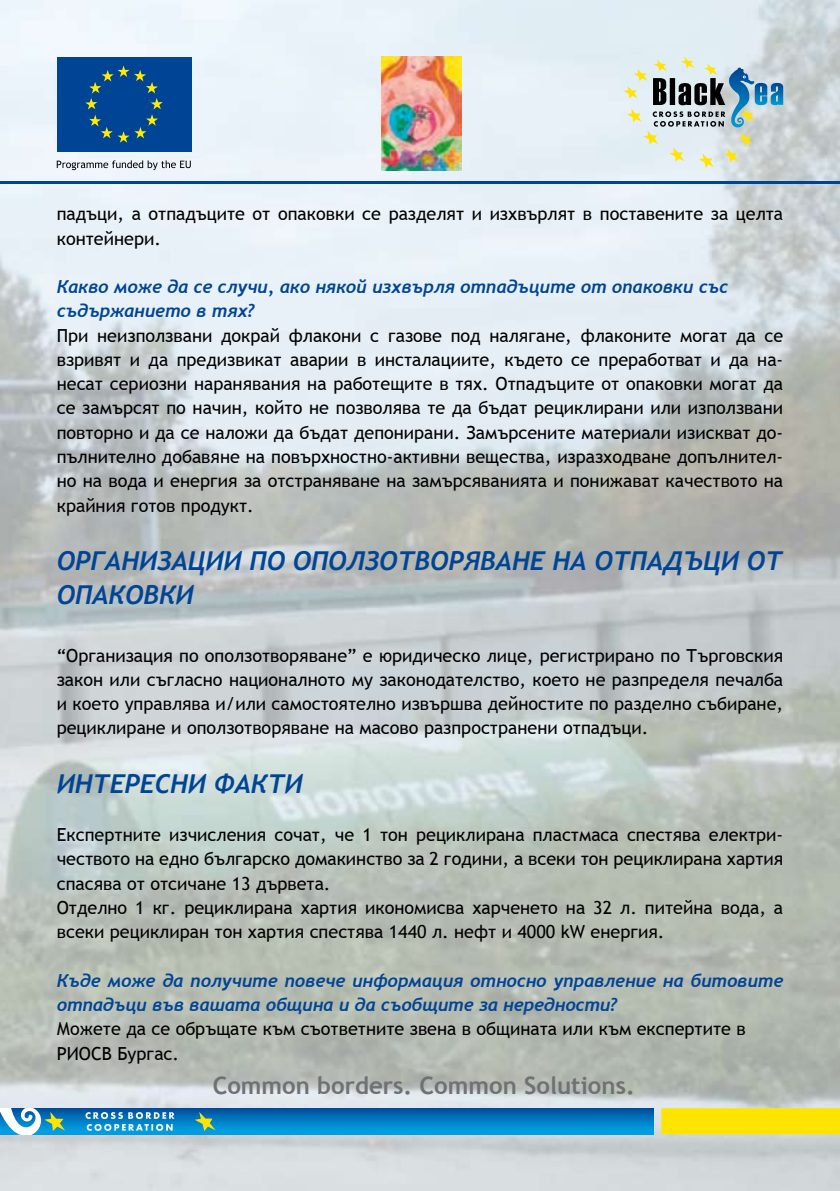
<style>
.page{position:relative;width:840px;height:1191px;background:#fff}
.page>*{position:absolute;margin:0;border:0;box-sizing:border-box;transform-origin:0 0}
.t1{font:italic 700 26px/33.8px "Trebuchet";color:#004595}
.t2{font:700 24px "Trebuchet MS";color:#707173}
.t3{font:18px/24.2px "Trebuchet MS";color:#000}
.t4{font:italic 700 18px/24.2px "Trebuchet";color:#004494}
</style>
<div class="page">
<img style="left:0;top:0;width:839px;height:1191px">
<div style="left:57px;top:57px;width:134px;height:94px;background:#004595"></div>
<svg style="left:85px;top:65px;width:78px;height:78px"></svg>
<svg style="left:57px;top:160px;width:134px;height:10px"></svg>
<img style="left:381px;top:57px;width:80px;height:113px">
<hr style="left:0;top:181px;width:839px;height:3px;background:#004494">
<div style="left:0;top:1108px;width:652px;height:26px;background:linear-gradient(to bottom,#004f9c,#03a6e7)"></div>
<div style="left:661px;top:1108px;width:178px;height:26px;background:#ffe400"></div>
<svg style="left:195px;top:1111px;width:20px;height:20px"></svg>
<svg style="left:85px;top:1112px;width:89px;height:18px;background:#4ea4d5"></svg>
<svg style="left:0;top:1108px;width:65px;height:26px"></svg>
<svg style="left:623px;top:57px;width:159px;height:111px;background:#bcc9c8"></svg>
<p class="t3" style="left:57px;top:202px;width:727px">падъци, а отпадъците от опаковки се разделят и изхвърлят в поставените за целта контейнери.</p>
<p class="t4" style="left:57px;top:275px;width:672px">Какво може да се случи, ако някой изхвърля отпадъците от опаковки със съдържанието в тях?</p>
<p class="t3" style="left:57px;top:323px;width:727px;text-align:justify">При неизползвани докрай флакони с газове под налягане, флаконите могат да се взривят и да предизвикат аварии в инсталациите, където се преработват и да на&shy;несат сериозни наранявания на работещите в тях. Отпадъците от опаковки могат да се замърсят по начин, който не позволява те да бъдат рециклирани или използвани повторно и да се наложи да бъдат депонирани. Замърсените материали изискват до&shy;пълнително добавяне на повърхностно-активни вещества, изразходване допълнител&shy;но на вода и енергия за отстраняване на замърсяванията и понижават качеството на крайния готов продукт.</p>
<h1 class="t1" style="left:57px;top:544px;width:726px">ОРГАНИЗАЦИИ ПО ОПОЛЗОТВОРЯВАНЕ НА ОТПАДЪЦИ ОТ<br>ОПАКОВКИ</h1>
<p class="t3" style="left:57px;top:643px;width:727px;text-align:justify">“Организация по оползотворяване” е юридическо лице, регистрирано по Търговския закон или съгласно националното му законодателство, което не разпределя печалба и което управлява и/или самостоятелно извършва дейностите по разделно събиране, рециклиране и оползотворяване на масово разпространени отпадъци.</p>
<h1 class="t1" style="left:57px;top:766px;width:247px">ИНТЕРЕСНИ ФАКТИ</h1>
<p class="t3" style="left:57px;top:823px;width:727px">Експертните изчисления сочат, че 1 тон рециклирана пластмаса спестява електри&shy;чеството на едно българско домакинство за 2 години, а всеки тон рециклирана хартия спасява от отсичане 13 дървета.<br>Отделно 1 кг. рециклирана хартия икономисва харченето на 32 л. питейна вода, а всеки рециклиран тон хартия спестява 1440 л. нефт и 4000 kW енергия.</p>
<p class="t4" style="left:57px;top:968px;width:727px">Къде може да получите повече информация относно управление на битовите отпадъци във вашата община и да съобщите за нередности?</p>
<p class="t3" style="left:57px;top:1017px;width:690px">Можете да се обръщате към съответните звена в общината или към експертите в<br>РИОСВ Бургас.</p>
<h2 class="t2" style="left:212px;top:1070px;width:423px">Common borders. Common Solutions.</h2>
</div>
